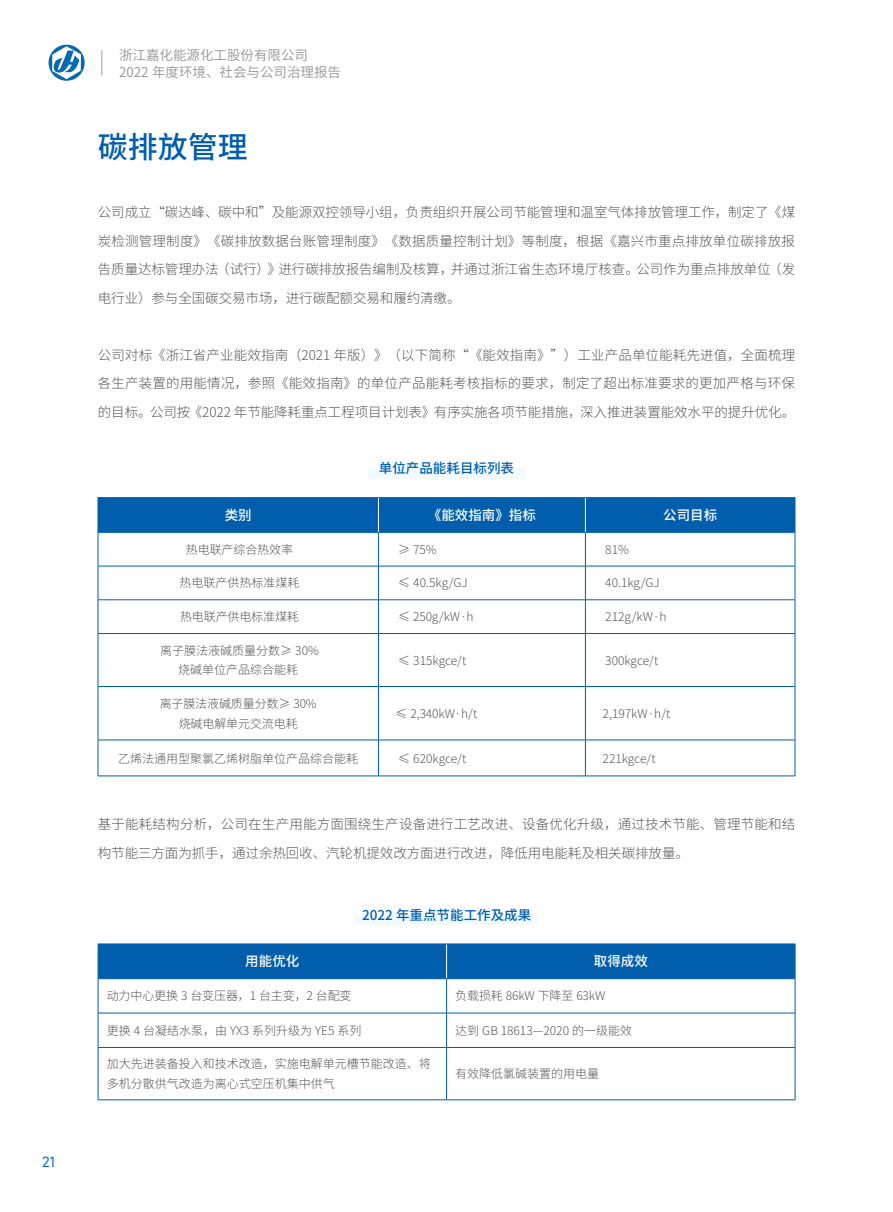
<style>
.page{position:relative;width:893px;height:1212px;background:#fff}
.page>*{position:absolute;margin:0;border:0;box-sizing:border-box;transform-origin:0 0}
.t1{font:500 30px "Source Han Sans CN";color:#005ead}
.t2{font:300 13.5px/28.5px "Source Han Sans CN";letter-spacing:-.005em;color:#595757;text-align:justify}
.t3{font:300 13.5px/28.5px "Source Han Sans CN";letter-spacing:.015em;color:#595757}
.t4{font:13.5px/16.2px "Source Han Sans CN";color:#969697}
.t5{font:500 13.5px "Source Han Sans CN";color:#005ead}
.t6{font:500 13.5px "Source Han Sans CN";color:#fff}
.t7{font:13.5px "Mi Sans";color:#076ab1}
.t8{font:300 12px/19.5px "Source Han Sans CN";color:#595757;text-align:center}
</style>
<div class="page">
<svg style="left:49px;top:45px;width:36px;height:36px"></svg>
<svg style="left:102px;top:50px;width:1px;height:25px"></svg>
<div style="left:368px;top:468px;width:157px;height:11px;background:#f3fafe"></div>
<div style="left:99px;top:498px;width:696px;height:34px;background:#005ead"></div>
<hr style="left:98px;top:532px;width:1px;height:34px;background:#005ead">
<hr style="left:378px;top:532px;width:1px;height:34px;background:#005ead">
<hr style="left:585px;top:532px;width:1px;height:34px;background:#005ead">
<hr style="left:795px;top:532px;width:1px;height:34px;background:#005ead">
<hr style="left:98px;top:566px;width:280px;height:1px;background:#005ead">
<hr style="left:98px;top:566px;width:1px;height:34px;background:#005ead">
<hr style="left:378px;top:566px;width:207px;height:1px;background:#005ead">
<hr style="left:378px;top:566px;width:1px;height:34px;background:#005ead">
<hr style="left:585px;top:566px;width:210px;height:1px;background:#005ead">
<hr style="left:585px;top:566px;width:1px;height:34px;background:#005ead">
<hr style="left:795px;top:566px;width:1px;height:34px;background:#005ead">
<hr style="left:98px;top:599px;width:280px;height:1px;background:#005ead">
<hr style="left:98px;top:600px;width:1px;height:33px;background:#005ead">
<hr style="left:378px;top:599px;width:207px;height:1px;background:#005ead">
<hr style="left:378px;top:600px;width:1px;height:33px;background:#005ead">
<hr style="left:585px;top:599px;width:210px;height:1px;background:#005ead">
<hr style="left:585px;top:600px;width:1px;height:33px;background:#005ead">
<hr style="left:795px;top:600px;width:1px;height:33px;background:#005ead">
<hr style="left:98px;top:633px;width:280px;height:1px;background:#005ead">
<hr style="left:98px;top:634px;width:1px;height:52px;background:#005ead">
<hr style="left:378px;top:633px;width:207px;height:1px;background:#005ead">
<hr style="left:378px;top:634px;width:1px;height:52px;background:#005ead">
<hr style="left:585px;top:633px;width:210px;height:1px;background:#005ead">
<hr style="left:585px;top:634px;width:1px;height:52px;background:#005ead">
<hr style="left:795px;top:634px;width:1px;height:52px;background:#005ead">
<hr style="left:98px;top:686px;width:280px;height:1px;background:#005ead">
<hr style="left:98px;top:687px;width:1px;height:53px;background:#005ead">
<hr style="left:378px;top:686px;width:207px;height:1px;background:#005ead">
<hr style="left:378px;top:687px;width:1px;height:53px;background:#005ead">
<hr style="left:585px;top:686px;width:210px;height:1px;background:#005ead">
<hr style="left:585px;top:687px;width:1px;height:53px;background:#005ead">
<hr style="left:795px;top:687px;width:1px;height:53px;background:#005ead">
<hr style="left:98px;top:740px;width:280px;height:1px;background:#005ead">
<hr style="left:98px;top:740px;width:1px;height:36px;background:#005ead">
<hr style="left:378px;top:740px;width:207px;height:1px;background:#005ead">
<hr style="left:378px;top:740px;width:1px;height:36px;background:#005ead">
<hr style="left:585px;top:740px;width:210px;height:1px;background:#005ead">
<hr style="left:585px;top:740px;width:1px;height:36px;background:#005ead">
<hr style="left:795px;top:740px;width:1px;height:36px;background:#005ead">
<hr style="left:98px;top:776px;width:280px;height:1px;background:#005ead">
<hr style="left:378px;top:776px;width:207px;height:1px;background:#005ead">
<hr style="left:585px;top:776px;width:210px;height:1px;background:#005ead">
<hr style="left:378px;top:498px;width:1px;height:34px;background:#fff">
<hr style="left:585px;top:498px;width:1px;height:34px;background:#fff">
<hr style="left:98px;top:497px;width:280px;height:1px;background:#005ead">
<hr style="left:98px;top:498px;width:1px;height:34px;background:#005ead">
<hr style="left:378px;top:497px;width:207px;height:1px;background:#005ead">
<hr style="left:585px;top:497px;width:210px;height:1px;background:#005ead">
<hr style="left:795px;top:498px;width:1px;height:34px;background:#005ead">
<hr style="left:98px;top:532px;width:280px;height:1px;background:#005ead">
<hr style="left:378px;top:532px;width:207px;height:1px;background:#005ead">
<hr style="left:585px;top:532px;width:210px;height:1px;background:#005ead">
<div style="left:355px;top:914px;width:183px;height:11px;background:#f3fafe"></div>
<div style="left:99px;top:945px;width:696px;height:33px;background:#005ead"></div>
<hr style="left:98px;top:979px;width:1px;height:34px;background:#005ead">
<hr style="left:446px;top:979px;width:1px;height:34px;background:#005ead">
<hr style="left:795px;top:979px;width:1px;height:34px;background:#005ead">
<hr style="left:98px;top:1013px;width:349px;height:1px;background:#005ead">
<hr style="left:98px;top:1013px;width:1px;height:34px;background:#005ead">
<hr style="left:447px;top:1013px;width:348px;height:1px;background:#005ead">
<hr style="left:446px;top:1013px;width:1px;height:34px;background:#005ead">
<hr style="left:795px;top:1013px;width:1px;height:34px;background:#005ead">
<hr style="left:98px;top:1047px;width:349px;height:1px;background:#005ead">
<hr style="left:98px;top:1047px;width:1px;height:52px;background:#005ead">
<hr style="left:447px;top:1047px;width:348px;height:1px;background:#005ead">
<hr style="left:446px;top:1047px;width:1px;height:52px;background:#005ead">
<hr style="left:795px;top:1047px;width:1px;height:52px;background:#005ead">
<hr style="left:98px;top:1099px;width:349px;height:1px;background:#005ead">
<hr style="left:447px;top:1099px;width:348px;height:1px;background:#005ead">
<hr style="left:446px;top:944px;width:1px;height:34px;background:#fff">
<hr style="left:98px;top:944px;width:349px;height:1px;background:#005ead">
<hr style="left:98px;top:944px;width:1px;height:34px;background:#005ead">
<hr style="left:447px;top:944px;width:348px;height:1px;background:#005ead">
<hr style="left:795px;top:944px;width:1px;height:34px;background:#005ead">
<hr style="left:98px;top:978px;width:349px;height:1px;background:#005ead">
<hr style="left:447px;top:978px;width:348px;height:1px;background:#005ead">
<p class="t7" style="left:42px;top:1153px;width:15px">21</p>
<p class="t4" style="left:119px;top:48px;width:224px">浙江嘉化能源化工股份有限公司<br>2022 年度环境、社会与公司治理报告</p>
<h1 class="t1" style="left:98px;top:130px;width:152px">碳排放管理</h1>
<p class="t2" style="left:98px;top:198px;width:699px">公司成立“碳达峰、碳中和”及能源双控领导小组，负责组织开展公司节能管理和温室气体排放管理工作，制定了《煤炭检测管理制度》《碳排放数据台账管理制度》《数据质量控制计划》等制度，根据《嘉兴市重点排放单位碳排放报告质量达标管理办法（试行）》进行碳排放报告编制及核算，并通过浙江省生态环境厅核查。公司作为重点排放单位（发电行业）参与全国碳交易市场，进行碳配额交易和履约清缴。</p>
<p class="t2" style="left:98px;top:341px;width:699px">公司对标《浙江省产业能效指南（2021 年版）》（以下简称“《能效指南》”）工业产品单位能耗先进值，全面梳理各生产装置的用能情况，参照《能效指南》的单位产品能耗考核指标的要求，制定了超出标准要求的更加严格与环保的目标。公司按《2022 年节能降耗重点工程项目计划表》有序实施各项节能措施，深入推进装置能效水平的提升优化。</p>
<p class="t5" style="left:379px;top:461px;width:137px">单位产品能耗目标列表</p>
<p class="t6" style="left:225px;top:507px;width:28px">类别</p>
<p class="t6" style="left:428px;top:507px;width:109px">《能效指南》指标</p>
<p class="t6" style="left:663px;top:507px;width:55px">公司目标</p>
<p class="t8" style="left:186px;top:540px;width:109px">热电联产综合热效率</p>
<p class="t8" style="left:398px;top:540px;width:40px">≥ 75%</p>
<p class="t8" style="left:605px;top:540px;width:25px">81%</p>
<p class="t8" style="left:180px;top:574px;width:121px">热电联产供热标准煤耗</p>
<p class="t8" style="left:398px;top:574px;width:71px">≤ 40.5kg/GJ</p>
<p class="t8" style="left:605px;top:574px;width:56px">40.1kg/GJ</p>
<p class="t8" style="left:180px;top:607px;width:120px">热电联产供电标准煤耗</p>
<p class="t8" style="left:398px;top:607px;width:77px">≤ 250g/kW·h</p>
<p class="t8" style="left:605px;top:607px;width:63px">212g/kW·h</p>
<p class="t8" style="left:160px;top:641px;width:160px">离子膜法液碱质量分数≥ 30%烧碱单位产品综合能耗</p>
<p class="t8" style="left:398px;top:651px;width:70px">≤ 315kgce/t</p>
<p class="t8" style="left:605px;top:651px;width:55px">300kgce/t</p>
<p class="t8" style="left:160px;top:694px;width:159px">离子膜法液碱质量分数≥ 30%烧碱电解单元交流电耗</p>
<p class="t8" style="left:396px;top:704px;width:83px">≤ 2,340kW·h/t</p>
<p class="t8" style="left:603px;top:704px;width:69px">2,197kW·h/t</p>
<p class="t8" style="left:118px;top:748px;width:241px">乙烯法通用型聚氯乙烯树脂单位产品综合能耗</p>
<p class="t8" style="left:398px;top:748px;width:70px">≤ 620kgce/t</p>
<p class="t8" style="left:603px;top:748px;width:55px">221kgce/t</p>
<p class="t3" style="left:98px;top:810px;width:699px">基于能耗结构分析，公司在生产用能方面围绕生产设备进行工艺改进、设备优化升级，通过技术节能、管理节能和结构节能三方面为抓手，通过余热回收、汽轮机提效改方面进行改进，降低用电能耗及相关碳排放量。</p>
<p class="t5" style="left:362px;top:907px;width:171px">2022 年重点节能工作及成果</p>
<p class="t6" style="left:245px;top:954px;width:55px">用能优化</p>
<p class="t6" style="left:594px;top:954px;width:55px">取得成效</p>
<p class="t8" style="left:107px;top:986px;width:246px">动力中心更换 3 台变压器，1 台主变，2 台配变</p>
<p class="t8" style="left:455px;top:986px;width:152px">负载损耗 86kW 下降至 63kW</p>
<p class="t8" style="left:107px;top:1021px;width:256px">更换 4 台凝结水泵，由 YX3 系列升级为 YE5 系列</p>
<p class="t8" style="left:455px;top:1021px;width:178px">达到 GB 18613—2020 的一级能效</p>
<p class="t8" style="left:107px;top:1054px;width:325px;text-align:left">加大先进装备投入和技术改造，实施电解单元槽节能改造、将多机分散供气改造为离心式空压机集中供气</p>
<p class="t8" style="left:455px;top:1064px;width:145px">有效降低氯碱装置的用电量</p>
</div>
